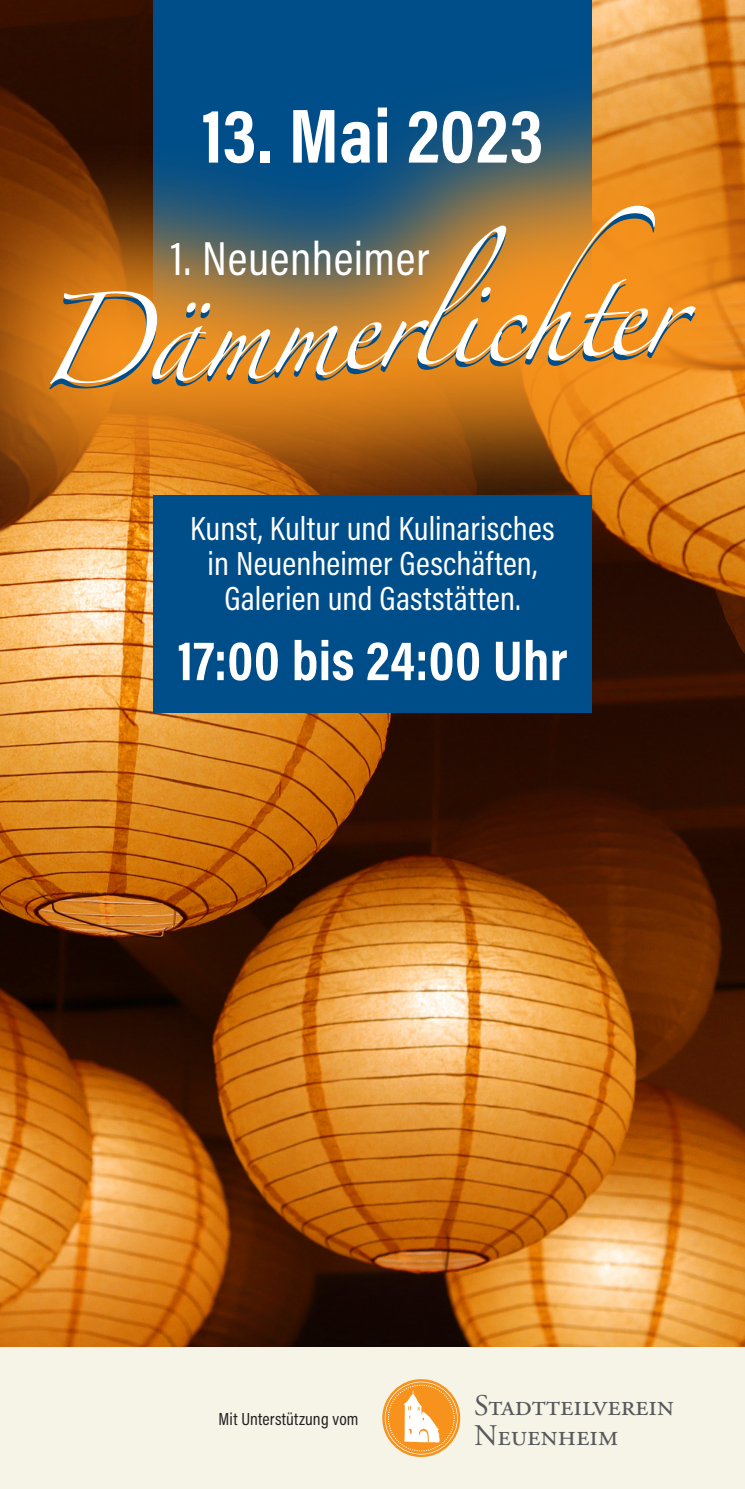
<style>
.page{position:relative;width:745px;height:1489px;background:#fff}
.page>*{position:absolute;margin:0;border:0;box-sizing:border-box;transform-origin:0 0}
.t1{font:700 77.5px "Acumin Pro Cond";letter-spacing:.005em;color:#fff}
.t2{font:700 56.75px "Acumin Pro Cond";letter-spacing:.005em;color:#fff}
.t3{font:48.25px "Acumin Pro Cond";letter-spacing:.015em;color:#fff}
.t4{font:33.75px/35px "Acumin Pro Cond";letter-spacing:.005em;color:#fff;text-align:center}
.t5{font:30px/30px "Adobe Garamond Pro";color:#57585a}
.t6{font:17.75px "Acumin Pro Cond";letter-spacing:.01em;color:#231f20}
</style>
<div class="page">
<div style="left:0;top:0;width:744px;height:1488px;background:#f6f3e7"></div>
<img style="left:0;top:0;width:744px;height:1346px">
<div style="left:153px;top:0;width:438px;height:358px;background:#004e89"></div>
<svg style="left:0;top:56px;width:744px;height:509px"></svg>
<svg style="left:49px;top:211px;width:645px;height:178px;background:#da831e"></svg>
<svg style="left:50px;top:206px;width:645px;height:178px;background:#bb8744"></svg>
<div style="left:153px;top:495px;width:438px;height:217px;background:#004e89"></div>
<svg style="left:382px;top:1378px;width:78px;height:78px"></svg>
<svg style="left:384px;top:1381px;width:73px;height:73px;background:#f8ba70"></svg>
<p class="t1" style="left:201px;top:85px;width:343px">13. Mai 2023</p>
<p class="t3" style="left:171px;top:227px;width:260px">1. Neuenheimer</p>
<p class="t4" style="left:190px;top:510px;width:366px">Kunst, Kultur und Kulinarisches in Neuenheimer Geschäften,<br>Galerien und Gaststätten.</p>
<p class="t2" style="left:177px;top:623px;width:391px">17:00 bis 24:00 Uhr</p>
<p class="t6" style="left:218px;top:1406px;width:141px">Mit Unterstützung vom</p>
<p class="t5" style="left:473px;top:1391px;width:202px">Stadtteilverein<br>Neuenheim</p>
</div>
